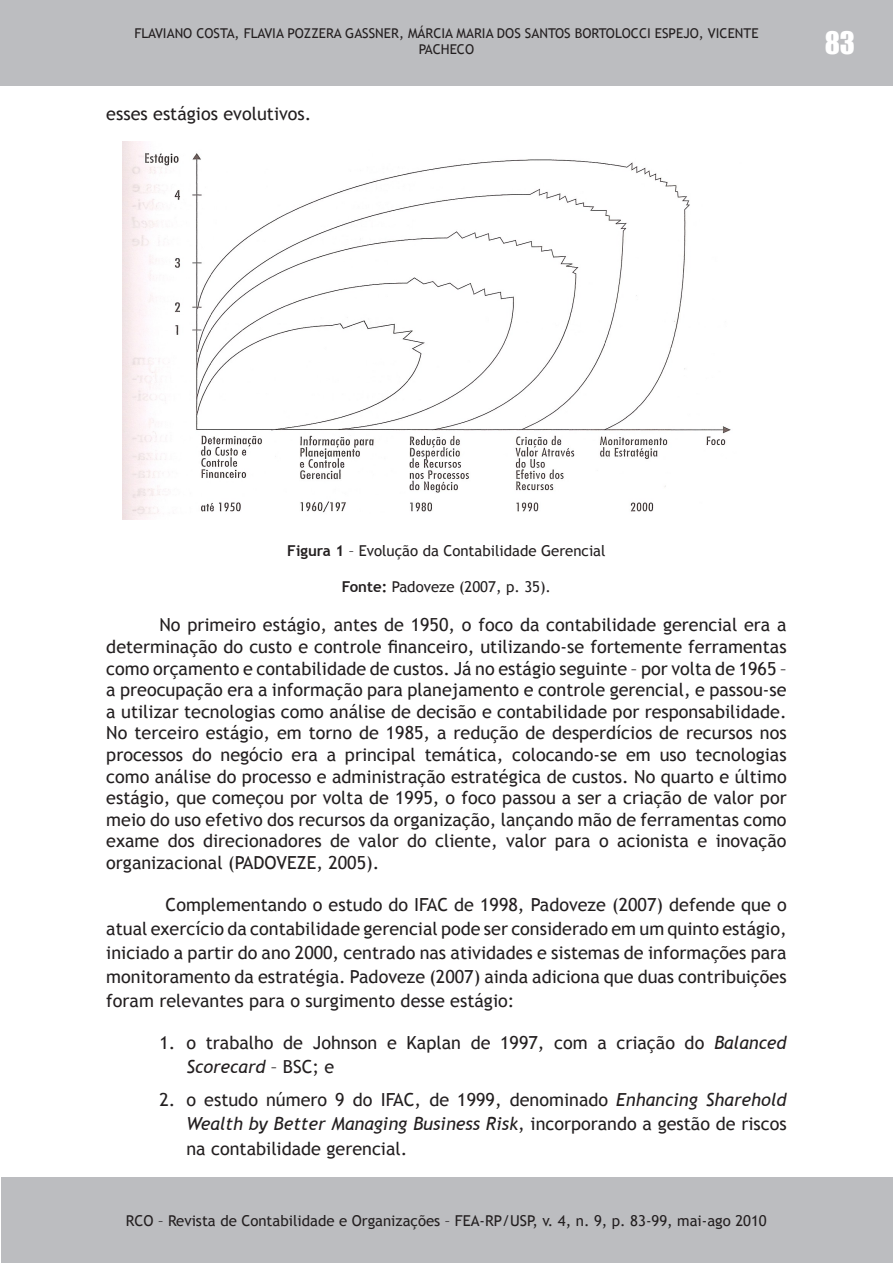
<style>
.page{position:relative;width:893px;height:1263px;background:#fff}
.page>*{position:absolute;margin:0;border:0;box-sizing:border-box;transform-origin:0 0}
.t1{font:28.5px "Impact";color:#fff}
.t2{font:18px/21.6px "Trebuchet MS";color:#231f20;text-align:justify}
.t3{font:15px "Trebuchet MS";color:#231f20}
.t4{font:13.5px "Trebuchet MS";color:#231f20}
.s1{font-weight:700}
.s2{font-style:italic}
</style>
<div class="page">
<div style="left:0;top:0;width:893px;height:85px;background:#bcbdc0"></div>
<div style="left:1px;top:1178px;width:892px;height:85px;background:#bcbdc0"></div>
<img style="left:122px;top:141px;width:609px;height:379px">
<p class="t4" style="left:134px;top:25px;width:193px">Flaviano Costa, Flavia Pozzera</p>
<p class="t4" style="left:345px;top:25px;width:286px">Gass ner, Márc ia Maria dos Santos Bortolocc</p>
<p class="t4" style="left:647px;top:25px;width:112px">i Espejo, Vicente</p>
<p class="t4" style="left:419px;top:41px;width:40px">Pacheco</p>
<p class="t2" style="left:106px;top:103px;width:207px">esses estágios evolutivos.</p>
<h1 class="t1" style="left:825px;top:21px;width:32px">83</h1>
<p class="t3" style="left:287px;top:541px;width:320px"><span class="s1">Figura 1</span> – Evolução da Contabilidade Gerencial</p>
<p class="t3" style="left:342px;top:577px;width:211px"><span class="s1">Fonte:</span> Padoveze (2007, p. 35).</p>
<p class="t2" style="left:106px;top:614px;width:682px;text-indent:53px">No primeiro estágio, antes de 1950, o foco da contabilidade gerencial era a determinação do custo e controle financeiro, utilizando-se fortemente ferramentas como orçamento e contabilidade de custos. Já no estágio seguinte – por volta de 1965 – a preocupação era a informação para planejamento e controle gerencial, e passou-se a utilizar tecnologias como análise de decisão e contabilidade por responsabilidade.<br>No terceiro estágio, em torno de 1985, a redução de desperdícios de recursos nos processos do negócio era a principal temática, colocando-se em uso tecnologias como análise do processo e administração estratégica de custos. No quarto e último estágio, que começou por volta de 1995, o foco passou a ser a criação de valor por meio do uso efetivo dos recursos da organização, lançando mão de ferramentas como exame dos direcionadores de valor do cliente, valor para o acionista e inovação organizacional (PADOVEZE, 2005).</p>
<p class="t2" style="left:106px;top:893px;width:682px;line-height:24px;text-indent:59px">Complementando o estudo do IFAC de 1998, Padoveze (2007) defende que o atual exercício da contabilidade gerencial pode ser considerado em um quinto estágio, iniciado a partir do ano 2000, centrado nas atividades e sistemas de informações para monitoramento da estratégia. Padoveze (2007) ainda adiciona que duas contribuições foram relevantes para o surgimento desse estágio:</p>
<p class="t2" style="left:186px;top:1031px;width:602px;line-height:24px;text-indent:-27px">1. o trabalho de Johnson e Kaplan de 1997, com a criação do <span class="s2">Balanced<br>Scorecard</span> – BSC; e</p>
<p class="t2" style="left:186px;top:1087px;width:602px;line-height:24.6px;text-indent:-27px">2. o estudo número 9 do I FAC, de 1999, denominado <span class="s2">Enhancing Sharehold Wealth by Better Managing Business Risk</span>, incorporando a gestão de riscos na contabilidade gerencial.</p>
<p class="t3" style="left:126px;top:1212px;width:643px">RCO – Revista de Contabilidade e Organizações – FEA-RP/USP, v. 4, n. 9, p. 83-99, mai-ago 2010</p>
</div>
